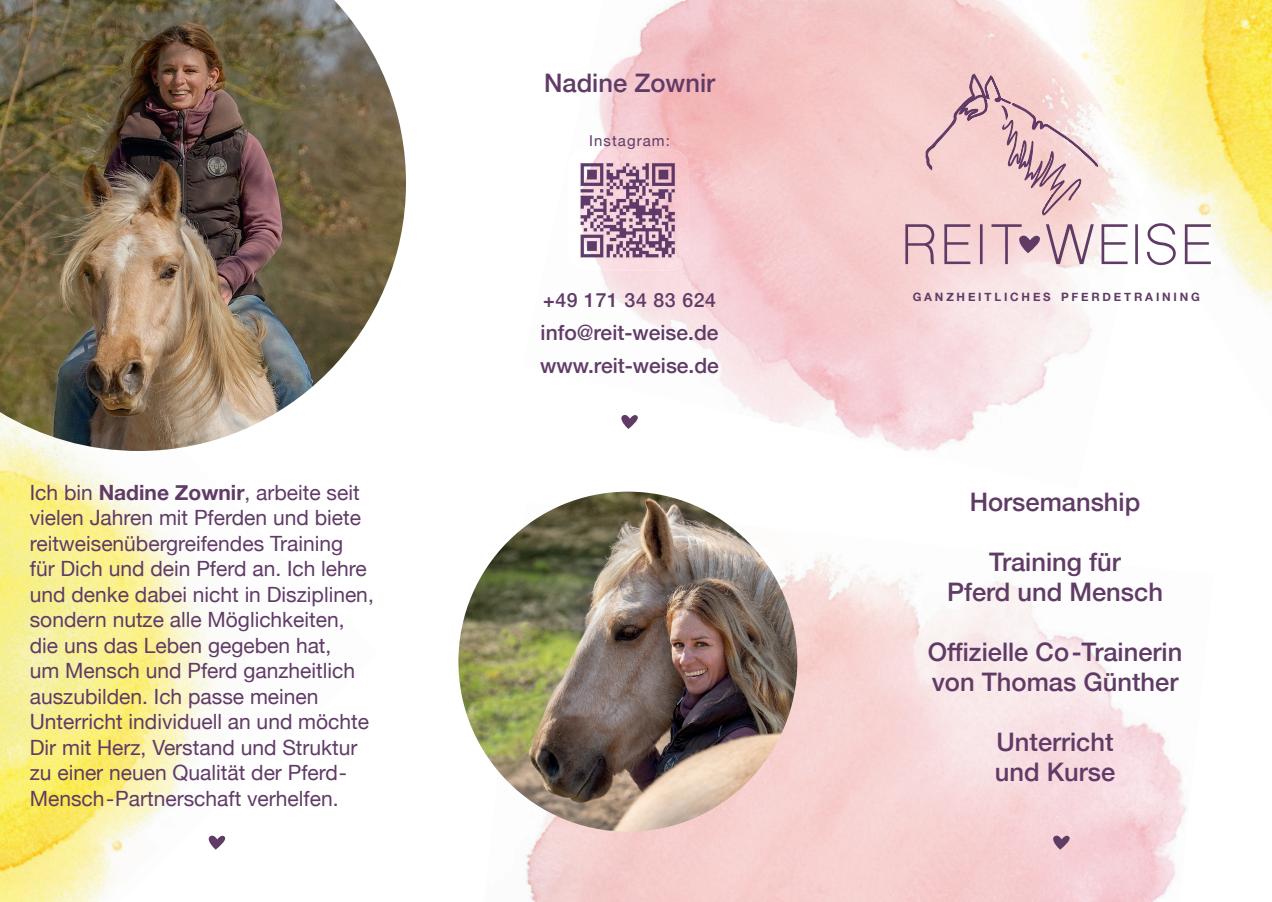
<style>
.page{position:relative;width:1272px;height:902px;background:#fff}
.page>*{position:absolute;margin:0;border:0;box-sizing:border-box;transform-origin:0 0}
.t1{font:54px "Shree Dev 0714";letter-spacing:.055em;color:#603b66}
.t2{font:500 25.5px/30px "Helvetica Neue";color:#603b66}
.t3{font:21px/25.5px "Helvetica Neue";color:#603b66}
.t4{font:500 21px/33px "Helvetica Neue";color:#603b66}
.t5{font:500 19.5px "Helvetica Neue";letter-spacing:.03em;color:#603b66}
.t6{font:15px "Helvetica Neue";letter-spacing:.07em;color:#603b66}
.t7{font:700 11.55px "Helvetica Neue";letter-spacing:.245em;color:#603b66}
.s1{font-weight:700}
</style>
<div class="page">
<img style="left:599px;top:0;width:526px;height:451px">
<img style="left:526px;top:555px;width:661px;height:346px">
<img style="left:0;top:451px;width:226px;height:450px">
<img style="left:1185px;top:0;width:86px;height:305px">
<img style="left:1099px;top:0;width:86px;height:201px">
<svg style="left:621px;top:415px;width:17px;height:14px"></svg>
<svg style="left:209px;top:835px;width:16px;height:14px"></svg>
<svg style="left:1053px;top:835px;width:16px;height:14px"></svg>
<svg style="left:875px;top:0;width:224px;height:271px;background:#f1d1d1"></svg>
<img style="left:0;top:0;width:406px;height:451px">
<img style="left:458px;top:491px;width:339px;height:340px">
<img style="left:580px;top:150px;width:108px;height:120px">
<p class="t2" style="left:544px;top:66px;width:173px">Nadine Zownir</p>
<p class="t6" style="left:589px;top:130px;width:82px">Instagram:</p>
<p class="t5" style="left:543px;top:284px;width:174px">+49 171 34 83 624</p>
<p class="t4" style="left:540px;top:314px;width:180px">info@reit-weise.de www.reit-weise.de</p>
<h1 class="t1" style="left:901px;top:212px;width:312px">REIT WEISE</h1>
<p class="t7" style="left:912px;top:287px;width:289px">GANZHEITLICHES PFERDETRAINING</p>
<p class="t3" style="left:30px;top:481px;width:345px">Ich bin <span class="s1">Nadine Zownir</span>, arbeite seit vielen Jahren mit Pferden und biete reitweisenübergreifendes Training<br>für Dich und dein Pferd an. Ich lehre und denke dabei nicht in Disziplinen, sondern nutze alle Möglichkeiten, die uns das Leben gegeben hat,<br>um Mensch und Pferd ganzheitlich auszubilden. Ich passe meinen Unterricht individuell an und möchte Dir mit Herz, Verstand und Struktur zu einer neuen Qualität der Pferd-Mensch-Partnerschaft verhelfen.</p>
<p class="t2" style="left:969px;top:485px;width:172px">Horsemanship</p>
<p class="t2" style="left:947px;top:545px;width:217px;text-align:center">Training für<br>Pferd und Mensch</p>
<p class="t2" style="left:927px;top:635px;width:256px">Offizielle Co-Trainerin von Thomas Günther</p>
<p class="t2" style="left:994px;top:725px;width:122px">Unterricht und Kurse</p>
</div>
